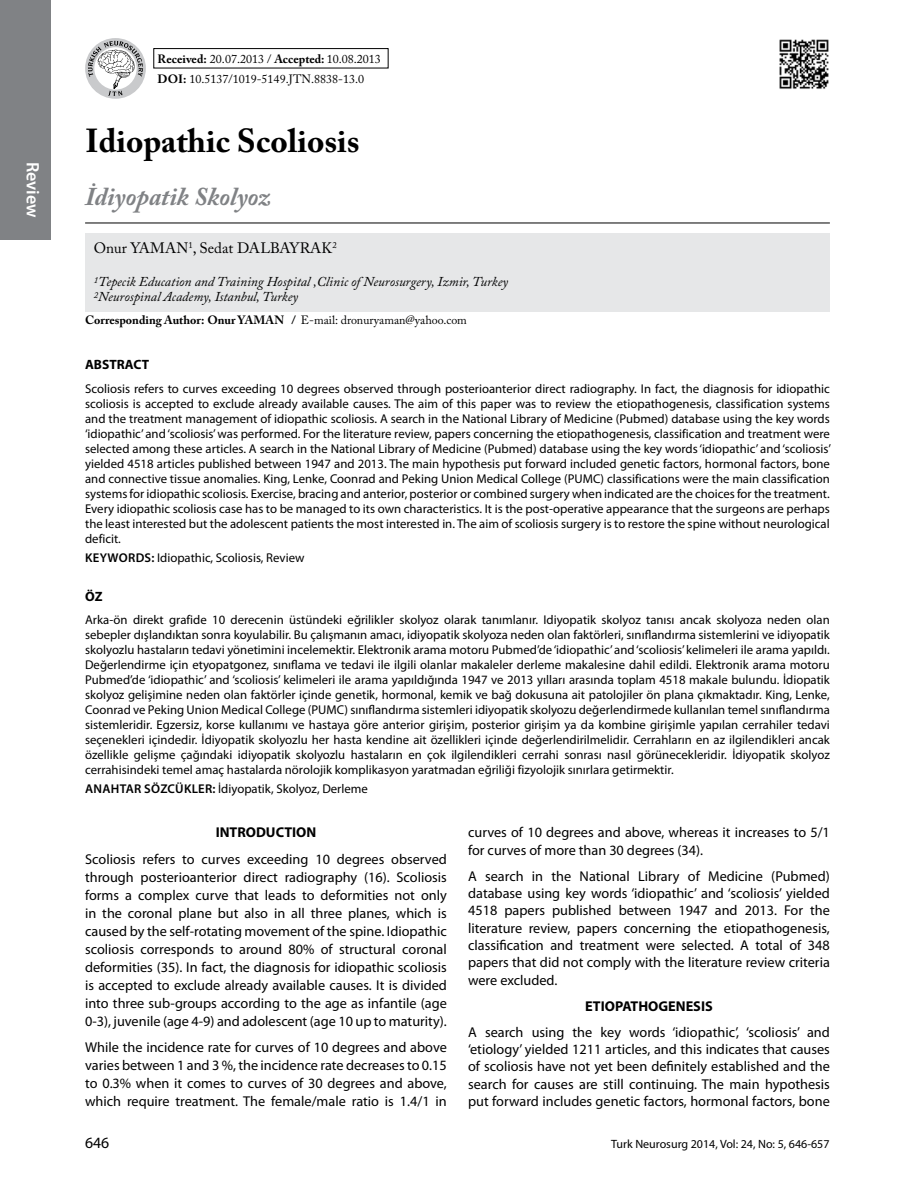
<style>
.page{position:relative;width:915px;height:1191px;background:#fff}
.page>*{position:absolute;margin:0;border:0;box-sizing:border-box;transform-origin:0 0}
.t1{font:700 33px "Adobe Caslon Pro";color:#000}
.t2{font:italic 700 25.5px "Adobe Caslon Pro";color:#808285}
.t3{font:600 18px "Myriad Pro";color:#fff}
.t4{font:15.75px "Myriad Pro";color:#000}
.t5{font:15px "Adobe Caslon Pro";color:#000}
.t6{font:14.25px/18px "Myriad Pro";color:#000;text-align:justify}
.t7{font:700 14.25px "Myriad Pro";color:#000}
.t8{font:italic 13.5px/15px "Adobe Caslon Pro";color:#000}
.t9{font:700 13.5px "Myriad Pro";color:#000}
.t10{font:12.75px/15px "Myriad Pro";color:#000;text-align:justify}
.t11{font:12px/20.2px "Adobe Caslon Pro";color:#000}
.t12{font:12px "Myriad Pro";color:#000}
.t13{font:700 12px "Adobe Caslon Pro";color:#000}
.s1{font-weight:700}
.s2{font-weight:600}
</style>
<div class="page">
<div style="left:0;top:0;width:51px;height:240px;background:#808285"></div>
<div style="left:153px;top:48px;width:235px;height:20px;border:1px solid #000"></div>
<div style="left:85px;top:38px;width:61px;height:61px;background:#c9cacc;border-radius:50%"></div>
<svg style="left:88px;top:41px;width:55px;height:55px"></svg>
<hr style="left:85px;top:223px;width:744px;height:1px;background:#000">
<div style="left:85px;top:233px;width:744px;height:78px;background:#e6e7e8"></div>
<img style="left:779px;top:39px;width:50px;height:50px">
<h3 class="t3" style="left:44px;top:162px;width:57px;rotate:90deg">REVIEW</h3>
<p class="t11" style="left:157px;top:48px;width:225px"><span class="s1">Received:</span> 20.07.2013 / <span class="s1">Accepted:</span> 10.08.2013<br><span class="s1">DOI:</span> 10.5137/1019-5149.JTN.8838-13.0</p>
<h1 class="t1" style="left:85px;top:121px;width:276px">Idiopathic Scoliosis</h1>
<h2 class="t2" style="left:85px;top:181px;width:187px">İdiyopatik Skolyoz</h2>
<p class="t5" style="left:94px;top:239px;width:59px">Onur Yama</p>
<p class="t5" style="left:176px;top:239px;width:105px">n<sup>1</sup>, Sedat Dalbayra</p>
<p class="t5" style="left:321px;top:239px;width:17px">k<sup>2</sup></p>
<p class="t8" style="left:94px;top:274px;width:415px"><sup>1</sup>Tepecik Education and Training Hospital ,Clinic of Neurosurgery, Izmir, Turkey<br><sup>2</sup>Neurospinal Academy, Istanbul, Turkey</p>
<p class="t13" style="left:85px;top:313px;width:171px">Corresponding Author: Onur Yaman</p>
<p class="t11" style="left:291px;top:310px;width:177px"><span class="s1">/</span> E-mail: dronuryaman@yahoo.com</p>
<p class="t9" style="left:85px;top:356px;width:65px">ABSTRACT</p>
<p class="t10" style="left:85px;top:381px;width:747px">Scoliosis refers to curves exceeding 10 degrees observed through posterioanterior direct radiography. In fact, the diagnosis for idiopathic scoliosis is accepted to exclude already available causes. The aim of this paper was to review the etiopathogenesis, classification systems and the treatment management of idiopathic scoliosis. A search in the National Library of Medicine (Pubmed) database using the key words ‘idiopathic’ and ‘scoliosis’ was performed. For the literature review, papers concerning the etiopathogenesis, classification and treatment were selected among these articles. A search in the National Library of Medicine (Pubmed) database using the key words ‘idiopathic’ and ‘scoliosis’ yielded 4518 articles published between 1947 and 2013. The main hypothesis put forward included genetic factors, hormonal factors, bone and connective tissue anomalies. King, Lenke, Coonrad and Peking Union Medical College (PUMC) classifications were the main classification systems for idiopathic scoliosis. Exercise, bracing and anterior, posterior or combined surgery when indicated are the choices for the treatment.<br>Every idiopathic scoliosis case has to be managed to its own characteristics. It is the post-operative appearance that the surgeons are perhaps the least interested but the adolescent patients the most interested in. The aim of scoliosis surgery is to restore the spine without neurological deficit.</p>
<p class="t10" style="left:85px;top:550px;width:221px"><span class="s2">KEYWORDS:</span> Idiopathic, Scoliosis, Review</p>
<p class="t9" style="left:85px;top:587px;width:19px">ÖZ</p>
<p class="t10" style="left:85px;top:612px;width:746px">Arka-ön direkt grafide 10 derecenin üstündeki eğrilikler skolyoz olarak tanımlanır. Idiyopatik skolyoz tanısı ancak skolyoza neden olan sebepler dışlandıktan sonra koyulabilir. Bu çalışmanın amacı, idiyopatik skolyoza neden olan faktörleri, sınıflandırma sistemlerini ve idiyopatik skolyozlu hastaların tedavi yönetimini incelemektir. Elektronik arama motoru Pubmed’de ‘idiopathic’ and ‘scoliosis’ kelimeleri ile arama yapıldı.<br>Değerlendirme için etyopatgonez, sınıflama ve tedavi ile ilgili olanlar makaleler derleme makalesine dahil edildi. Elektronik arama motoru Pubmed’de ‘idiopathic’ and ‘scoliosis’ kelimeleri ile arama yapıldığında 1947 ve 2013 yılları arasında toplam 4518 makale bulundu. İdiopatik skolyoz gelişimine neden olan faktörler içinde genetik, hormonal, kemik ve bağ dokusuna ait patolojiler ön plana çıkmaktadır. King, Lenke, Coonrad ve Peking Union Medical College (PUMC) sınıflandırma sistemleri idiyopatik skolyozu değerlendirmede kullanılan temel sınıflandırma sistemleridir. Egzersiz, korse kullanımı ve hastaya göre anterior girişim, posterior girişim ya da kombine girişimle yapılan cerrahiler tedavi seçenekleri içindedir. İdiyopatik skolyozlu her hasta kendine ait özellikleri içinde değerlendirilmelidir. Cerrahların en az ilgilendikleri ancak özellikle gelişme çağındaki idiyopatik skolyozlu hastaların en çok ilgilendikleri cerrahi sonrası nasıl görünecekleridir. İdiyopatik skolyoz cerrahisindeki temel amaç hastalarda nörolojik komplikasyon yaratmadan eğriliği fizyolojik sınırlara getirmektir.</p>
<p class="t10" style="left:85px;top:781px;width:284px"><span class="s2">ANAHTAR SÖZCÜKLER:</span> İdiyopatik, Skolyoz, Derleme</p>
<p class="t7" style="left:215px;top:823px;width:102px">INTRODUCTION</p>
<p class="t6" style="left:85px;top:849px;width:363px">Scoliosis refers to curves exceeding 10 degrees observed through posterioanterior direct radiography (16). Scoliosis forms a complex curve that leads to deformities not only in the coronal plane but also in all three planes, which is caused by the self-rotating movement of the spine. Idiopathic scoliosis corresponds to around 80% of structural coronal deformities (35). In fact, the diagnosis for idiopathic scoliosis is accepted to exclude already available causes. It is divided into three sub-groups according to the age as infantile (age 0-3), juvenile (age 4-9) and adolescent (age 10 up to maturity).</p>
<p class="t6" style="left:85px;top:1038px;width:363px">While the incidence rate for curves of 10 degrees and above varies between 1 and 3 %, the incidence rate decreases to 0.15 to 0.3% when it comes to curves of 30 degrees and above, which require treatment. The female/male ratio is 1.4/1 in</p>
<p class="t6" style="left:468px;top:823px;width:363px;line-height:17.4px">curves of 10 degrees and above, whereas it increases to 5/1 for curves of more than 30 degrees (34).</p>
<p class="t6" style="left:468px;top:867px;width:363px;line-height:17.4px">A search in the National Library of Medicine (Pubmed) database using key words ‘idiopathic’ and ‘scoliosis’ yielded 4518 papers published between 1947 and 2013. For the literature review, papers concerning the etiopathogenesis, classification and treatment were selected. A total of 348 papers that did not comply with the literature review criteria were excluded.</p>
<p class="t7" style="left:585px;top:996px;width:129px">ETIOPATHOGENESIS</p>
<p class="t6" style="left:468px;top:1022px;width:363px;line-height:17.4px">A search using the key words ‘idiopathic’, ‘scoliosis’ and ‘etiology’ yielded 1211 articles, and this indicates that causes of scoliosis have not yet been definitely established and the search for causes are still continuing. The main hypothesis put forward includes genetic factors, hormonal factors, bone</p>
<p class="t4" style="left:85px;top:1133px;width:26px">646</p>
<p class="t12" style="left:611px;top:1137px;width:220px">Turk Neurosurg 2014, Vol: 24, No: 5, 646-657</p>
</div>
